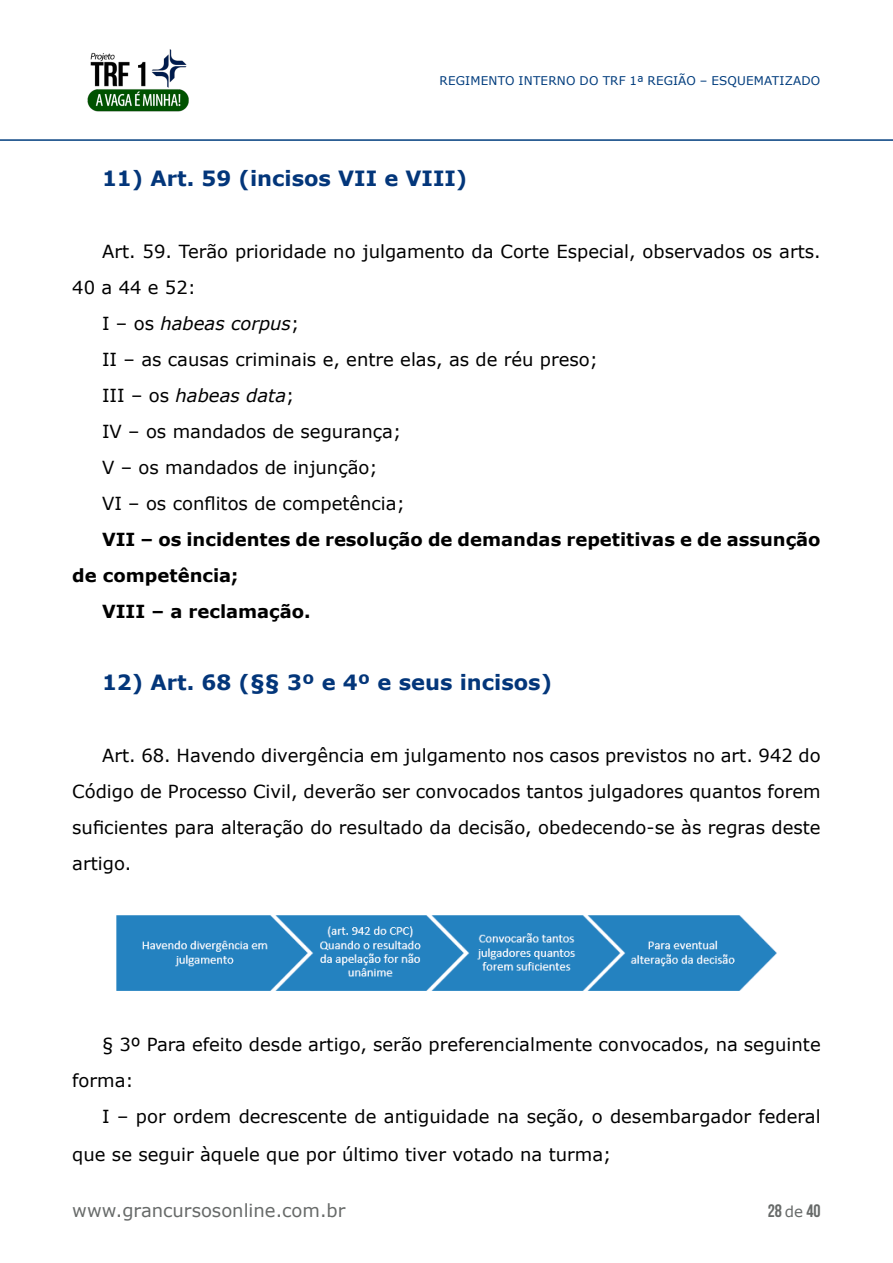
<style>
.page{position:relative;width:893px;height:1263px;background:#fff}
.page>*{position:absolute;margin:0;border:0;box-sizing:border-box;transform-origin:0 0}
.t1{font:700 21px "Verdana";color:#03367a}
.t2{font:18px/36px "Verdana";color:#000}
.t3{font:700 18px "Verdana";color:#000}
.t4{font:italic 18px "Verdana";color:#000}
.t5{font:18px "Verdana";color:#676a69}
.t6{font:700 18px "Bebas Neue";color:#676a69}
.t7{font:12px "Verdana";letter-spacing:.015em;color:#003c7d}
.s1{font-style:normal}
.s2{font-family:"Verdana";font-weight:400;font-size:15px}
</style>
<div class="page">
<hr style="left:0;top:139px;width:893px;height:2px;background:#003d7e">
<img style="left:87px;top:49px;width:102px;height:63px">
<img style="left:116px;top:915px;width:661px;height:76px">
<p class="t7" style="left:439px;top:73px;width:382px">REGIMENTO INTERNO DO TRF 1ª REGIÃO – ESQUEMATIZADO</p>
<p class="t1" style="left:102px;top:164px;width:367px">11) Art. 59 (incisos VII e VIII)</p>
<p class="t2" style="left:102px;top:233px;width:720px">Art. 59. Terão prioridade no julgamento da Corte Especial, observados os arts.</p>
<p class="t2" style="left:72px;top:269px;width:125px">40 a 44 e 52:</p>
<p class="t4" style="left:102px;top:311px;width:199px"><span class="s1">I – os</span> habeas corpus<span class="s1">;</span></p>
<p class="t2" style="left:102px;top:341px;width:497px">II – as causas criminais e, entre elas, as de réu preso;</p>
<p class="t4" style="left:102px;top:383px;width:194px"><span class="s1">III – os</span> habeas data<span class="s1">;</span></p>
<p class="t2" style="left:102px;top:413px;width:301px">IV – os mandados de segurança;</p>
<p class="t2" style="left:102px;top:449px;width:277px">V – os mandados de injunção;</p>
<p class="t2" style="left:102px;top:485px;width:304px">VI – os conflitos de competência;</p>
<p class="t3" style="left:102px;top:527px;width:720px">VII – os incidentes de resolução de demandas repetitivas e de assunção</p>
<p class="t3" style="left:72px;top:563px;width:168px">de competência;</p>
<p class="t3" style="left:102px;top:599px;width:210px">VIII – a reclamação.</p>
<p class="t1" style="left:102px;top:668px;width:451px">12) Art. 68 (§§ 3º e 4º e seus incisos)</p>
<p class="t2" style="left:72px;top:737px;width:750px;text-align:justify;text-indent:30px">Art. 68. Havendo divergência em julgamento nos casos previstos no art. 942 do Código de Processo Civil, deverão ser convocados tantos julgadores quantos forem suficientes para alteração do resultado da decisão, obedecendo-se às regras deste artigo.</p>
<p class="t2" style="left:72px;top:1026px;width:750px;text-indent:30px">§ 3º Para efeito desde artigo, serão preferencialmente convocados, na seguinte forma:</p>
<p class="t2" style="left:72px;top:1097px;width:750px;line-height:37.5px;text-indent:30px">I – por ordem decrescente de antiguidade na seção, o desembargador federal que se seguir àquele que por último tiver votado na turma;</p>
<p class="t5" style="left:72px;top:1198px;width:275px">www.grancursosonline.com.br</p>
<p class="t6" style="left:768px;top:1201px;width:54px">28 <span class="s2">de</span> 40</p>
</div>
